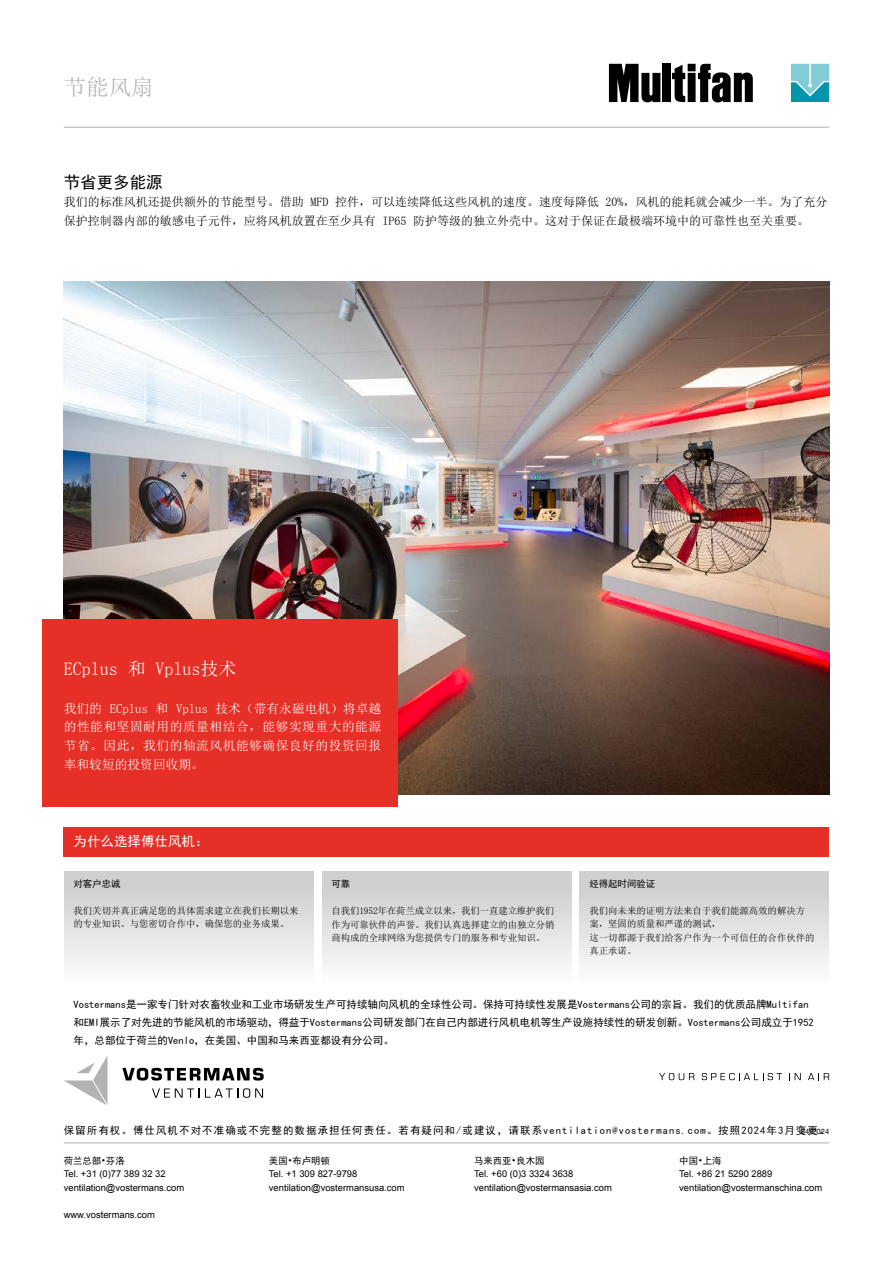
<style>
.page{position:relative;width:893px;height:1263px;background:#fff}
.page>*{position:absolute;margin:0;border:0;box-sizing:border-box;transform-origin:0 0}
.t1{font:22.5px "Sim Sun";color:#b3b2b2}
.t2{font:18px "Sim Sun";color:#fff}
.t3{font:16.5px "Sim Hei";color:#000}
.t4{font:13.5px "Sim Hei";color:#fff}
.t5{font:12.75px/18.8px "Sim Sun";letter-spacing:.04em;color:#fff;text-align:justify}
.t6{font:12px/18.8px "Sim Sun";color:#000}
.t7{font:10.5px/18px "Sim Hei";color:#000}
.t8{font:10.5px "Sim Hei";letter-spacing:.1em;color:#000}
.t9{font:9.3px/13.5px "Arial";color:#000}
.t10{font:9.3px/13.5px "Sim Sun";color:#000}
.t11{font:9.3px "Sim Hei";color:#000}
.t12{font:7.5px "Helvetica Neue";letter-spacing:.02em;color:#000}
.s1{font-family:"Sim Sun"}
</style>
<div class="page">
<div style="left:64px;top:827px;width:765px;height:29px;background:#e63027"></div>
<div style="left:64px;top:871px;width:249px;height:113px;background:linear-gradient(to bottom,#cacaca,#fdfdfd)"></div>
<div style="left:322px;top:871px;width:249px;height:113px;background:linear-gradient(to bottom,#cacaca,#fdfdfd)"></div>
<div style="left:580px;top:871px;width:249px;height:113px;background:linear-gradient(to bottom,#cacaca,#fdfdfd)"></div>
<svg style="left:152px;top:1088px;width:111px;height:10px"></svg>
<svg style="left:122px;top:1068px;width:142px;height:12px"></svg>
<svg style="left:64px;top:1055px;width:44px;height:50px"></svg>
<svg style="left:659px;top:1073px;width:35px;height:7px"></svg>
<svg style="left:702px;top:1073px;width:80px;height:7px"></svg>
<svg style="left:789px;top:1073px;width:12px;height:7px"></svg>
<svg style="left:808px;top:1073px;width:21px;height:7px"></svg>
<hr style="left:64px;top:1142px;width:765px;height:1px;background:#b3b2b2">
<hr style="left:64px;top:127px;width:765px;height:1px;background:#b3b2b2">
<div style="left:663px;top:64px;width:8px;height:38px;background:#000"></div>
<svg style="left:672px;top:64px;width:81px;height:39px"></svg>
<svg style="left:609px;top:64px;width:51px;height:39px"></svg>
<svg style="left:791px;top:64px;width:38px;height:38px"></svg>
<img style="left:64px;top:281px;width:765px;height:514px">
<div style="left:43px;top:619px;width:355px;height:187px;background:#e63027"></div>
<h1 class="t1" style="left:64px;top:75px;width:91px">节能风扇</h1>
<h3 class="t3" style="left:64px;top:173px;width:100px">节省更多能源</h3>
<p class="t6" style="left:64px;top:193px;width:765px">我们的标准风机还提供额外的节能型号。借助 MFD 控件，可以连续降低这些风机的速度。速度每降低 20%，风机的能耗就会减少一半。为了充分保护控制器内部的敏感电子元件，应将风机放置在至少具有 IP65 防护等级的独立外壳中。这对于保证在最极端环境中的可靠性也至关重要。</p>
<h2 class="t2" style="left:64px;top:660px;width:174px">ECplus 和 Vplus技术</h2>
<h3 class="t5" style="left:64px;top:699px;width:319px">我们的 ECplus 和 Vplus 技术（带有永磁电机）将卓越的性能和坚固耐用的质量相结合，能够实现重大的能源节省。因此，我们的轴流风机能够确保良好的投资回报率和较短的投资回收期。</h3>
<h3 class="t4" style="left:74px;top:834px;width:136px">为什么选择傅仕风机：</h3>
<p class="t11" style="left:74px;top:879px;width:48px">对客户忠诚</p>
<p class="t10" style="left:74px;top:904px;width:226px">我们关切并真正满足您的具体需求建立在我们长期以来的专业知识。与您密切合作中，确保您的业务成果。</p>
<p class="t11" style="left:332px;top:879px;width:20px">可靠</p>
<p class="t10" style="left:332px;top:904px;width:224px;text-align:justify">自我们1952年在荷兰成立以来，我们一直建立维护我们作为可靠伙伴的声誉。我们认真选择建立的由独立分销商构成的全球网络为您提供专门的服务和专业知识。</p>
<p class="t11" style="left:589px;top:879px;width:67px">经得起时间验证</p>
<p class="t10" style="left:589px;top:904px;width:227px">我们向未来的证明方法来自于我们能源高效的解决方案，坚固的质量和严谨的测试，<br>这一切都源于我们给客户作为一个可信任的合作伙伴的真正承诺。</p>
<p class="t7" style="left:74px;top:995px;width:742px">Vostermans是一家专门针对农畜牧业和工业市场研发生产可持续轴向风机的全球性公司。保持可持续性发展是Vostermans公司的宗旨。我们的优质品牌Multifan和EMI展示了对先进的节能风机的市场驱动，得益于Vostermans公司研发部门在自己内部进行风机电机等生产设施持续性的研发创新。Vostermans公司成立于1952年，总部位于荷兰的Venlo，在美国、中国和马来西亚都设有分公司。</p>
<p class="t8" style="left:64px;top:1125px;width:767px">保留所有权。傅仕风机不对不准确或不完整的数据承担任何责任。若有疑问和/或建议，请联系ventilation@vostermans.com。按照2024年3月变更。</p>
<p class="t12" style="left:801px;top:1126px;width:30px">04/2024</p>
<p class="t11" style="left:64px;top:1155px;width:62px">荷兰总部<span class="s1">•</span>芬洛</p>
<p class="t9" style="left:64px;top:1167px;width:122px">Tel. +31 (0)77 389 32 32 ventilation@vostermans.com</p>
<p class="t9" style="left:64px;top:1207px;width:93px">www.vostermans.com</p>
<p class="t11" style="left:269px;top:1155px;width:62px">美国<span class="s1">•</span>布卢明顿</p>
<p class="t9" style="left:269px;top:1167px;width:137px">Tel. +1 309 827-9798 ventilation@vostermansusa.com</p>
<p class="t11" style="left:474px;top:1155px;width:72px">马来西亚<span class="s1">•</span>良木园</p>
<p class="t9" style="left:474px;top:1167px;width:139px">Tel. +60 (0)3 3324 3638 ventilation@vostermansasia.com</p>
<p class="t11" style="left:679px;top:1155px;width:44px">中国<span class="s1">•</span>上海</p>
<p class="t9" style="left:679px;top:1167px;width:144px">Tel. +86 21 5290 2889 ventilation@vostermanschina.com</p>
</div>
